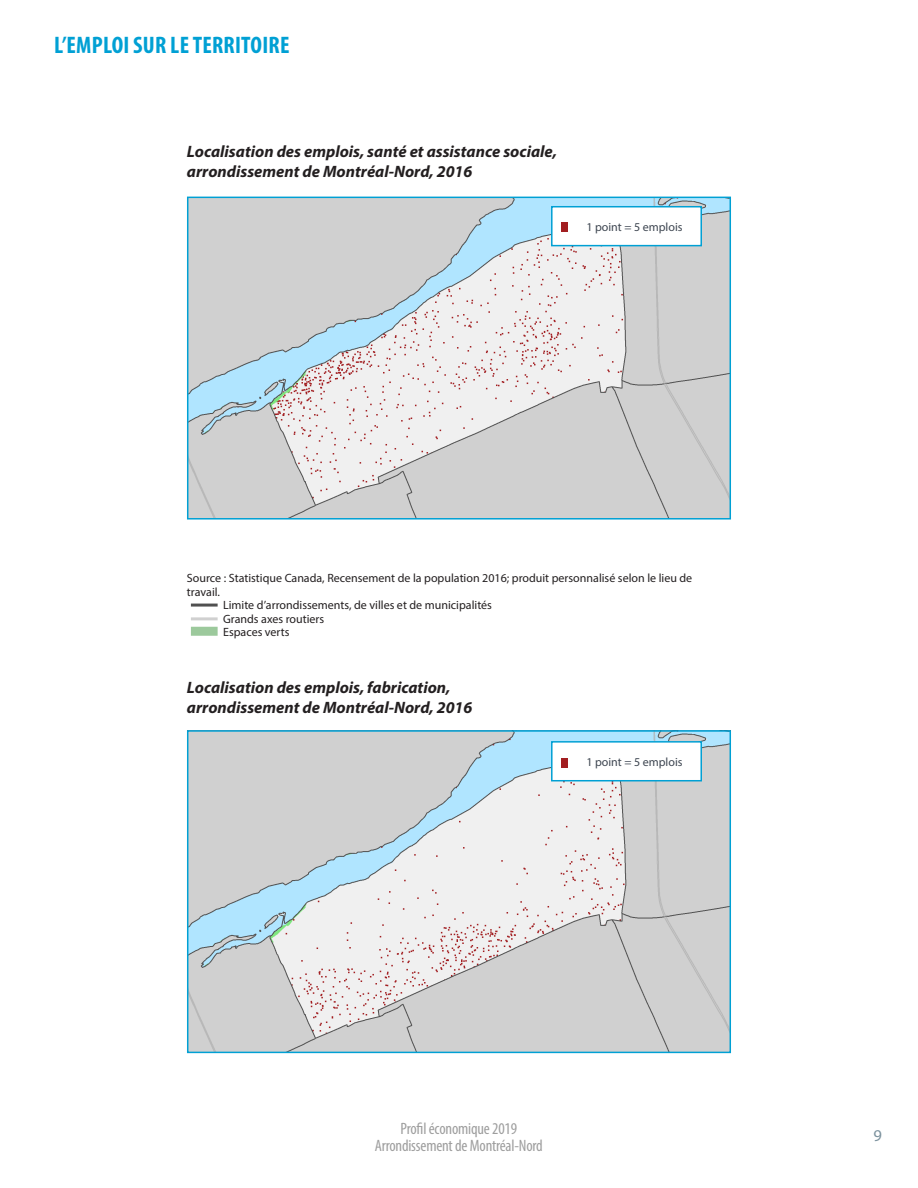
<style>
.page{position:relative;width:918px;height:1188px;background:#fff}
.page>*{position:absolute;margin:0;border:0;box-sizing:border-box;transform-origin:0 0}
.t1{font:700 condensed 24px "Myriad Pro";letter-spacing:.01em;color:#00a0d4}
.t2{font:italic 700 16.5px "Myriad Pro";color:#231f20}
.t3{font:condensed 16.5px/16.5px "Myriad Pro";letter-spacing:-.01em;color:#9e9e9e;text-align:center}
.t4{font:16.5px "Myriad Pro";color:#7c929e}
.Source{font:12px/13.5px "Myriad Pro";color:#231f20}
.Source-2{font:12px "Myriad Pro";color:#3e4651}
</style>
<div class="page">
<img style="left:190px;top:200px;width:538px;height:317px">
<div style="left:187px;top:197px;width:544px;height:323px;border:2px solid #00a0d4"></div>
<div style="left:551px;top:206px;width:151px;height:40px;background:#fff;border:2px solid #00a0d4"></div>
<div style="left:561px;top:223px;width:7px;height:9px;background:#a21e21"></div>
<img style="left:190px;top:733px;width:538px;height:317px">
<div style="left:187px;top:730px;width:544px;height:323px;border:2px solid #00a0d4"></div>
<div style="left:551px;top:741px;width:151px;height:40px;background:#fff;border:2px solid #00a0d4"></div>
<div style="left:561px;top:758px;width:7px;height:9px;background:#a21e21"></div>
<div style="left:191px;top:627px;width:27px;height:9px;background:#9cc99c"></div>
<hr style="left:191px;top:617px;width:27px;height:3px;background:#d0d0d0">
<hr style="left:191px;top:604px;width:27px;height:3px;background:#505050">
<p class="t1" style="left:54px;top:30px;width:237px">L’EMPLOI SUR LE TERRITOIRE</p>
<p class="t2" style="left:187px;top:141px;width:372px">Localisation des emplois, santé et assistance sociale,</p>
<p class="t2" style="left:187px;top:160px;width:287px">arrondissement de Montréal-Nord, 2016</p>
<p class="Source-2" style="left:586px;top:220px;width:98px">1 point = 5 emplois</p>
<p class="Source" style="left:187px;top:572px;width:507px">Source : Statistique Canada, Recensement de la population 2016; produit personnalisé selon le lieu de travail.</p>
<p class="Source" style="left:223px;top:599px;width:270px">Limite d’arrondissements, de villes et de municipalités</p>
<p class="Source" style="left:223px;top:612px;width:103px">Grands axes routiers</p>
<p class="Source" style="left:223px;top:626px;width:68px">Espaces verts</p>
<p class="t2" style="left:187px;top:676px;width:265px">Localisation des emplois, fabrication,</p>
<p class="t2" style="left:187px;top:696px;width:287px">arrondissement de Montréal-Nord, 2016</p>
<p class="Source-2" style="left:586px;top:755px;width:98px">1 point = 5 emplois</p>
<h2 class="t3" style="left:375px;top:1120px;width:170px">Profil économique 2019<br>Arrondissement de Montréal-Nord</h2>
<h2 class="t4" style="left:873px;top:1125px;width:10px">9</h2>
</div>
